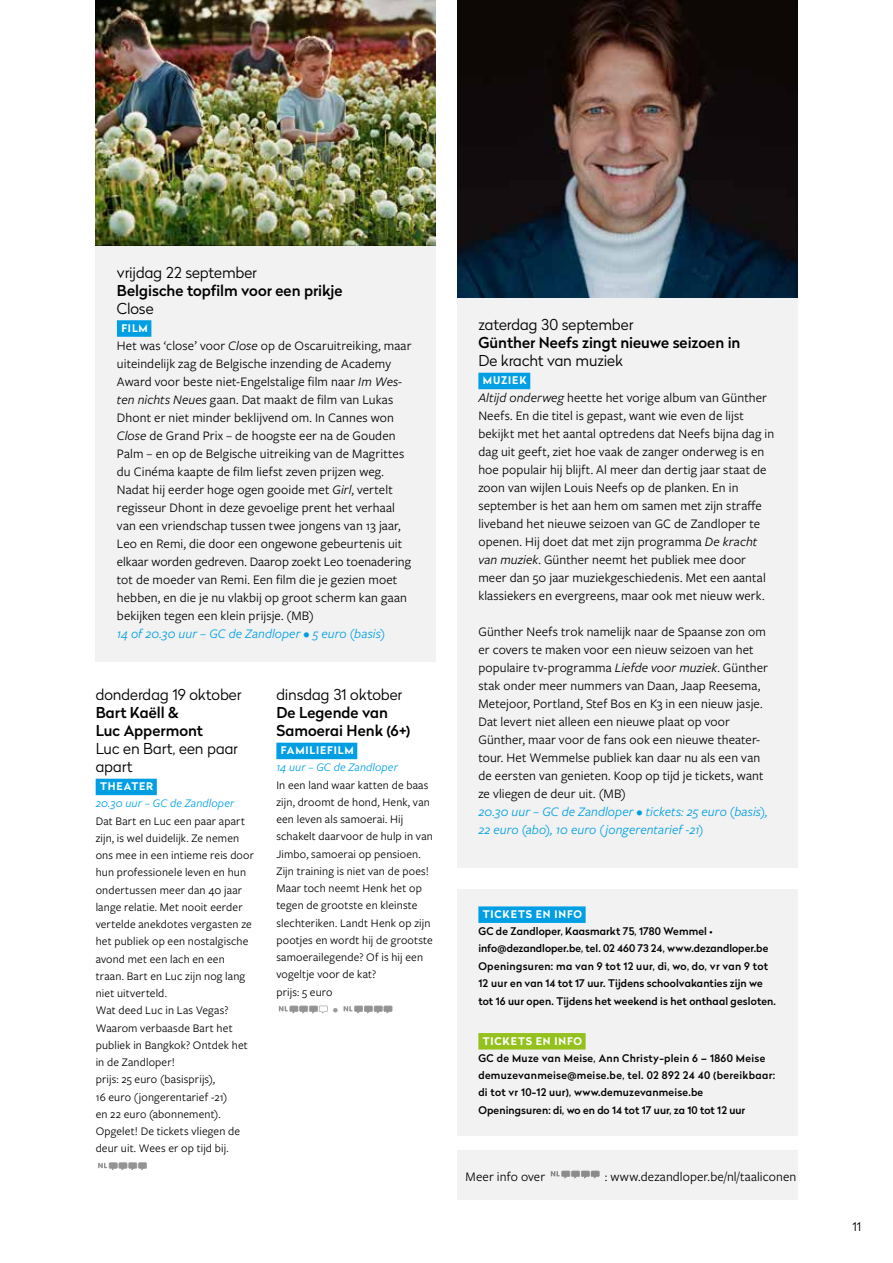
<style>
.page{position:relative;width:893px;height:1263px;background:#fff}
.page>*{position:absolute;margin:0;border:0;box-sizing:border-box;transform-origin:0 0}
.t1{font:300 15px/18px "Radikal";letter-spacing:-.005em;color:#000}
.t2{font:500 15px/18px "Radikal";color:#000}
.t3{font:13.5px/18px "Freight Sans Pro";letter-spacing:.01em;color:#000}
.t4{font:italic 13.5px/18px "Freight Sans Pro";letter-spacing:.005em;color:#009fe3}
.t5{font:12px/17.2px "Freight Sans Pro";letter-spacing:.01em;color:#000}
.t6{font:italic 12px "Freight Sans Pro";letter-spacing:.01em;color:#009fe3}
.t7{font:300 12px "Radikal";color:#000}
.t8{font:12px "Freight Sans Pro";color:#9d9d9c}
.t9{font:500 10.5px/17.4px "Radikal";letter-spacing:.015em;color:#000}
.t10{font:700 10.5px "Radikal";letter-spacing:.085em;color:#fff}
.s1{font-style:italic}
</style>
<div class="page">
<img style="left:457px;top:0;width:340px;height:298px">
<div style="left:457px;top:889px;width:340px;height:246px;background:#f2f2f2"></div>
<div style="left:478px;top:906px;width:108px;height:17px;background:#009fe3"></div>
<div style="left:478px;top:1033px;width:108px;height:16px;background:#95c11f"></div>
<div style="left:457px;top:1150px;width:340px;height:49px;background:#f2f2f2"></div>
<svg style="left:551px;top:1171px;width:49px;height:7px"></svg>
<div style="left:96px;top:245px;width:340px;height:417px;background:#f2f2f2"></div>
<div style="left:117px;top:320px;width:34px;height:17px;background:#009fe3"></div>
<div style="left:457px;top:298px;width:340px;height:569px;background:#f2f2f2"></div>
<div style="left:478px;top:373px;width:52px;height:16px;background:#009fe3"></div>
<div style="left:96px;top:779px;width:61px;height:16px;background:#009fe3"></div>
<svg style="left:98px;top:1162px;width:49px;height:8px"></svg>
<div style="left:276px;top:743px;width:81px;height:16px;background:#009fe3"></div>
<svg style="left:279px;top:1006px;width:49px;height:7px"></svg>
<svg style="left:344px;top:1006px;width:48px;height:7px"></svg>
<img style="left:96px;top:0;width:340px;height:245px">
<p class="t1" style="left:117px;top:263px;width:142px">vrijdag 22 september</p>
<p class="t2" style="left:117px;top:281px;width:227px">Belgische topfilm voor een prikje</p>
<p class="t1" style="left:117px;top:299px;width:38px">Close</p>
<p class="t10" style="left:121px;top:320px;width:28px">FILM</p>
<p class="t3" style="left:117px;top:336px;width:296px">Het was ‘close’ voor <span class="s1">Close</span> op de Oscaruitreiking, maar uiteindelijk zag de Belgische inzending de Academy Award voor beste niet-Engelstalige film naar <span class="s1">Im Wes&shy;ten nichts Neues</span> gaan. Dat maakt de film van Lukas Dhont er niet minder beklijvend om. In Cannes won <span class="s1">Close</span> de Grand Prix – de hoogste eer na de Gouden Palm – en op de Belgische uitreiking van de Magrittes du Cinéma kaapte de film liefst zeven prijzen weg.<br>Nadat hij eerder hoge ogen gooide met <span class="s1">Girl</span>, vertelt regisseur Dhont in deze gevoelige prent het verhaal van een vriendschap tussen twee jongens van 13 jaar, Leo en Remi, die door een ongewone gebeurtenis uit elkaar worden gedreven. Daarop zoekt Leo toenadering tot de moeder van Remi. Een film die je gezien moet hebben, en die je nu vlakbij op groot scherm kan gaan bekijken tegen een klein prijsje. (MB)</p>
<p class="t4" style="left:117px;top:624px;width:270px">14 of 20.30 uur – GC de Zandloper • 5 euro (basis)</p>
<p class="t1" style="left:96px;top:685px;width:147px">donderdag 19 oktober</p>
<p class="t2" style="left:96px;top:703px;width:109px">Bart Kaëll &amp;<br>Luc Appermont</p>
<p class="t1" style="left:96px;top:739px;width:144px">Luc en Bart, een paar apart</p>
<p class="t10" style="left:100px;top:779px;width:55px">THEATER</p>
<p class="t6" style="left:96px;top:796px;width:140px">20.30 uur – GC de Zandloper</p>
<p class="t5" style="left:96px;top:812px;width:160px">Dat Bart en Luc een paar apart zijn, is wel duidelijk. Ze nemen ons mee in een intieme reis door hun professionele leven en hun ondertussen meer dan 40 jaar lange relatie. Met nooit eerder vertelde anekdotes vergasten ze het publiek op een nostalgische avond met een lach en een traan. Bart en Luc zijn nog lang niet uitverteld.<br>Wat deed Luc in Las Vegas?<br>Waarom verbaasde Bart het publiek in Bangkok? Ontdek het in de Zandloper!<br>prijs: 25 euro (basisprijs),<br>16 euro (jongerentarief -21)<br>en 22 euro (abonnement).<br>Opgelet! De tickets vliegen de deur uit. Wees er op tijd bij.</p>
<p class="t1" style="left:276px;top:685px;width:127px">dinsdag 31 oktober</p>
<p class="t2" style="left:276px;top:703px;width:136px">De Legende van<br>Samoerai Henk (6+)</p>
<p class="t10" style="left:281px;top:743px;width:74px">FAMILIEFILM</p>
<p class="t6" style="left:276px;top:760px;width:123px">14 uur – GC de Zandloper</p>
<p class="t5" style="left:276px;top:776px;width:158px">In een land waar katten de baas zijn, droomt de hond, Henk, van een leven als samoerai. Hij schakelt daarvoor de hulp in van<br>Jimbo, samoerai op pensioen.<br>Zijn training is niet van de poes!<br>Maar toch neemt Henk het op tegen de grootste en kleinste slechteriken. Landt Henk op zijn pootjes en wordt hij de grootste samoerailegende? Of is hij een vogeltje voor de kat?<br>prijs: 5 euro</p>
<p class="t8" style="left:333px;top:1001px;width:7px">•</p>
<p class="t1" style="left:478px;top:315px;width:157px">zaterdag 30 september</p>
<p class="t2" style="left:478px;top:333px;width:263px">Günther Neefs zingt nieuwe seizoen in</p>
<p class="t1" style="left:478px;top:351px;width:146px">De kracht van muziek</p>
<p class="t10" style="left:483px;top:373px;width:45px">MUZIEK</p>
<p class="t3" style="left:478px;top:388px;width:297px"><span class="s1">Altijd onderweg</span> heette het vorige album van Günther Neefs. En die titel is gepast, want wie even de lijst bekijkt met het aantal optredens dat Neefs bijna dag in dag uit geeft, ziet hoe vaak de zanger onderweg is en hoe populair hij blijft. Al meer dan dertig jaar staat de zoon van wijlen Louis Neefs op de planken. En in september is het aan hem om samen met zijn straffe liveband het nieuwe seizoen van GC de Zandloper te openen. Hij doet dat met zijn programma <span class="s1">De kracht van muziek</span>. Günther neemt het publiek mee door meer dan 50 jaar muziekgeschiedenis. Met een aantal klassiekers en evergreens, maar ook met nieuw werk.</p>
<p class="t3" style="left:478px;top:622px;width:291px">Günther Neefs trok namelijk naar de Spaanse zon om er covers te maken voor een nieuw seizoen van het populaire tv-programma <span class="s1">Liefde voor muziek</span>. Günther stak onder meer nummers van Daan, Jaap Reesema, Metejoor, Portland, Stef Bos en K3 in een nieuw jasje.<br>Dat levert niet alleen een nieuwe plaat op voor Günther, maar voor de fans ook een nieuwe theater&shy;tour. Het Wemmelse publiek kan daar nu als een van de eersten van genieten. Koop op tijd je tickets, want ze vliegen de deur uit. (MB)</p>
<p class="t4" style="left:478px;top:802px;width:291px">20.30 uur – GC de Zandloper • tickets: 25 euro (basis),<br>22 euro (abo), 10 euro (jongerentarief -21)</p>
<p class="t10" style="left:483px;top:906px;width:101px">TICKETS EN INFO</p>
<p class="t9" style="left:478px;top:922px;width:299px">GC de Zandloper, Kaasmarkt 75, 1780 Wemmel • info@dezandloper.be, tel. 02 460 73 24, www.dezandloper.be Openingsuren: ma van 9 tot 12 uur, di, wo, do, vr van 9 tot 12 uur en van 14 tot 17 uur. Tijdens schoolvakanties zijn we tot 16 uur open. Tijdens het weekend is het onthaal gesloten.</p>
<p class="t10" style="left:483px;top:1033px;width:101px">TICKETS EN INFO</p>
<p class="t9" style="left:478px;top:1049px;width:298px">GC de Muze van Meise, Ann Christy-plein 6 – 1860 Meise demuzevanmeise@meise.be, tel. 02 892 24 40 (bereikbaar: di tot vr 10-12 uur), www.demuzevanmeise.be Openingsuren: di, wo en do 14 tot 17 uur, za 10 tot 12 uur</p>
<p class="t3" style="left:466px;top:1167px;width:81px">Meer info over</p>
<p class="t3" style="left:605px;top:1167px;width:193px">: www.dezandloper.be/nl/taaliconen</p>
<p class="t7" style="left:852px;top:1218px;width:10px">11</p>
</div>
